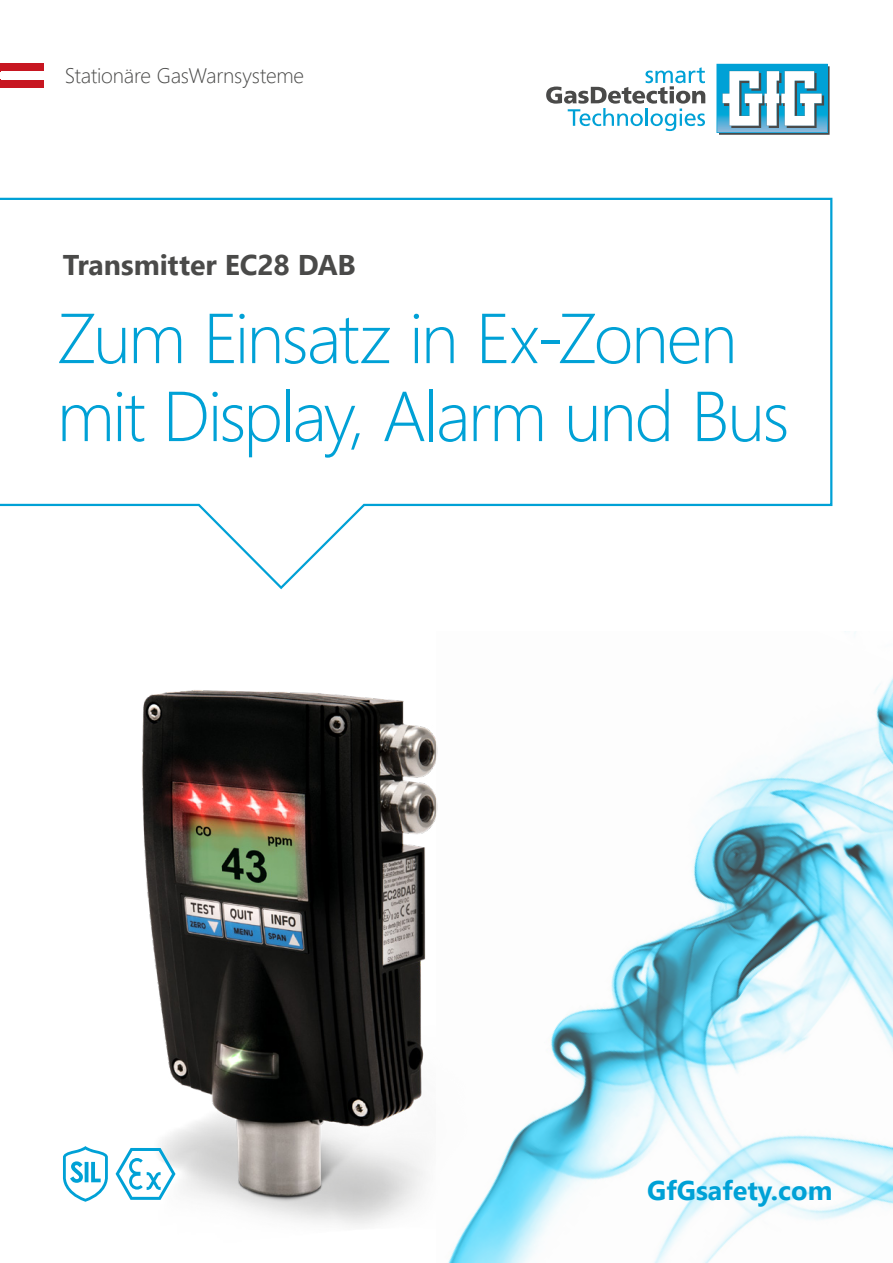
<style>
.page{position:relative;width:893px;height:1263px;background:#fff}
.page>*{position:absolute;margin:0;border:0;box-sizing:border-box;transform-origin:0 0}
.t1{font:300 70.5px/78px "Segoe UI";letter-spacing:-.035em;color:#00a1d6}
.t2{font:700 28.5px "Segoe UI";letter-spacing:-.005em;color:#4a4a49}
.t3{font:700 27px "Segoe UI";color:#00a1d6}
.t4{font:300 21px "Segoe UI";letter-spacing:-.01em;color:#4a4a49}
</style>
<div class="page">
<img style="left:115px;top:690px;width:322px;height:536px">
<img style="left:437px;top:631px;width:456px;height:632px">
<svg style="left:716px;top:64px;width:114px;height:71px"></svg>
<svg style="left:546px;top:67px;width:159px;height:64px"></svg>
<svg style="left:0;top:197px;width:833px;height:393px"></svg>
<svg style="left:116px;top:1148px;width:59px;height:52px"></svg>
<svg style="left:63px;top:1146px;width:45px;height:56px"></svg>
<div style="left:0;top:63px;width:44px;height:8px;background:#c71621"></div>
<div style="left:0;top:80px;width:44px;height:8px;background:#c71621"></div>
<p class="t4" style="left:65px;top:56px;width:241px">Stationäre GasWarnsysteme</p>
<p class="t2" style="left:63px;top:237px;width:294px">Transmitter EC28 DAB</p>
<p class="t1" style="left:57px;top:292px;width:734px">Zum Einsatz in Ex-Zonen mit Display, Alarm und Bus</p>
<p class="t3" style="left:647px;top:1164px;width:187px">GfGsafety.com</p>
</div>
